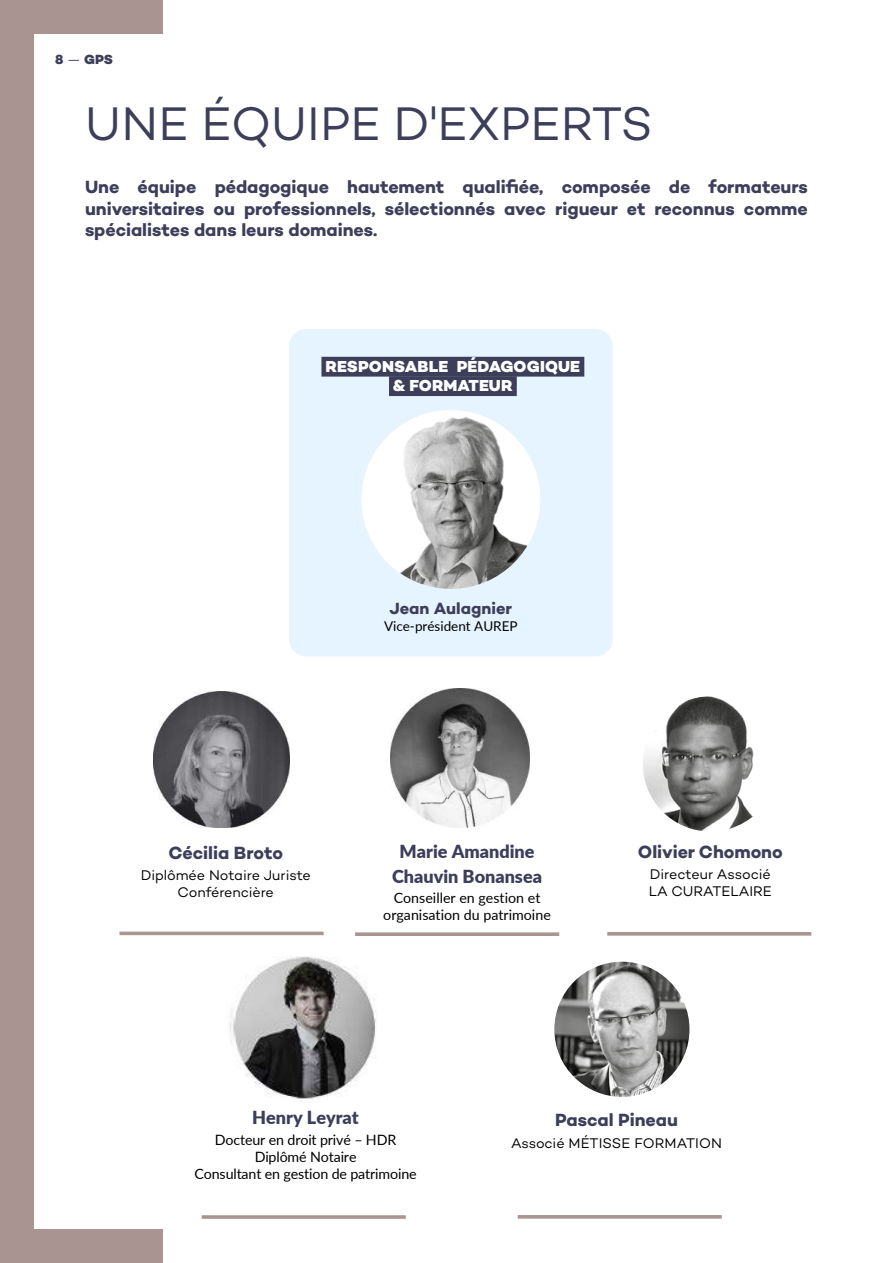
<style>
.page{position:relative;width:893px;height:1263px;background:#fff}
.page>*{position:absolute;margin:0;border:0;box-sizing:border-box;transform-origin:0 0}
.t1{font:48px "Campton";letter-spacing:.005em;color:#3d3e5a}
.t2{font:700 18px/21.6px "Campton";letter-spacing:-.005em;color:#3d3e5a;text-align:justify}
.t3{font:900 18px/24.8px "Lato";color:#3d3e5a;text-align:center}
.t4{font:700 16.5px "Campton";color:#3d3e5a}
.t5{font:800 16.2px/19.5px "Campton";letter-spacing:.01em;color:#fff;text-align:center}
.t6{font:14.25px/17.1px "Lato";letter-spacing:-.01em;color:#000;text-align:center}
.t7{font:14.25px/17.1px "Campton";letter-spacing:-.01em;color:#000;text-align:center}
.t8{font:13.5px "Lato";color:#000}
.t9{font:800 13.5px "Campton";color:#3d3e5a}
.s1{font-weight:400}
</style>
<div class="page">
<div style="left:0;top:0;width:163px;height:1263px;background:#a99491"></div>
<div style="left:34px;top:34px;width:859px;height:1195px;background:#fff"></div>
<div style="left:289px;top:329px;width:323px;height:327px;background:#e5f4fe;border-radius:17px"></div>
<img style="left:361px;top:410px;width:179px;height:179px;border-radius:89px">
<div style="left:321px;top:357px;width:263px;height:20px;background:#3d3e5a"></div>
<div style="left:389px;top:376px;width:128px;height:20px;background:#3d3e5a"></div>
<img style="left:154px;top:692px;width:136px;height:136px">
<img style="left:391px;top:688px;width:139px;height:139px">
<img style="left:643px;top:696px;width:111px;height:135px">
<img style="left:554px;top:962px;width:135px;height:135px;border-radius:68px">
<svg style="left:120px;top:931px;width:204px;height:4px"></svg>
<svg style="left:202px;top:1215px;width:204px;height:4px"></svg>
<svg style="left:607px;top:932px;width:204px;height:4px"></svg>
<svg style="left:355px;top:932px;width:204px;height:4px"></svg>
<img style="left:230px;top:956px;width:146px;height:143px">
<svg style="left:518px;top:1215px;width:204px;height:4px"></svg>
<p class="t9" style="left:55px;top:51px;width:59px">8 <span class="s1">—</span> GPS</p>
<h1 class="t1" style="left:85px;top:94px;width:569px">UNE ÉQUIPE D'EXPERTS</h1>
<p class="t2" style="left:85px;top:176px;width:724px">Une équipe pédagogique hautement qualifiée, composée de formateurs universitaires ou professionnels, sélectionnés avec rigueur et reconnus comme spécialistes dans leurs domaines.</p>
<p class="t5" style="left:326px;top:356px;width:256px">RESPONSABLE PÉDAGOGIQUE &amp; FORMATEUR</p>
<p class="t4" style="left:389px;top:598px;width:124px">Jean Aulagnier</p>
<p class="t8" style="left:384px;top:616px;width:135px">Vice-président AUREP</p>
<p class="t2" style="left:169px;top:841px;width:116px">Cécilia Broto</p>
<p class="t7" style="left:141px;top:866px;width:172px">Diplômée Notaire Juriste<br>Conférencière</p>
<p class="t3" style="left:392px;top:838px;width:151px">Marie Amandine<br>Chauvin Bonansea</p>
<p class="t6" style="left:383px;top:888px;width:169px">Conseiller en gestion et organisation du patrimoine</p>
<p class="t2" style="left:638px;top:840px;width:146px">Olivier Chomono</p>
<p class="t7" style="left:649px;top:865px;width:124px;text-align:left">Directeur Associé<br>LA CURATELAIRE</p>
<p class="t3" style="left:252px;top:1104px;width:108px">Henry Leyrat</p>
<p class="t6" style="left:195px;top:1130px;width:224px">Docteur en droit privé – HDR<br>Diplômé Notaire<br>Consultant en gestion de patrimoine</p>
<p class="t2" style="left:555px;top:1109px;width:124px">Pascal Pineau</p>
<p class="t7" style="left:511px;top:1134px;width:213px">Associé MÉTISSE FORMATION</p>
</div>
